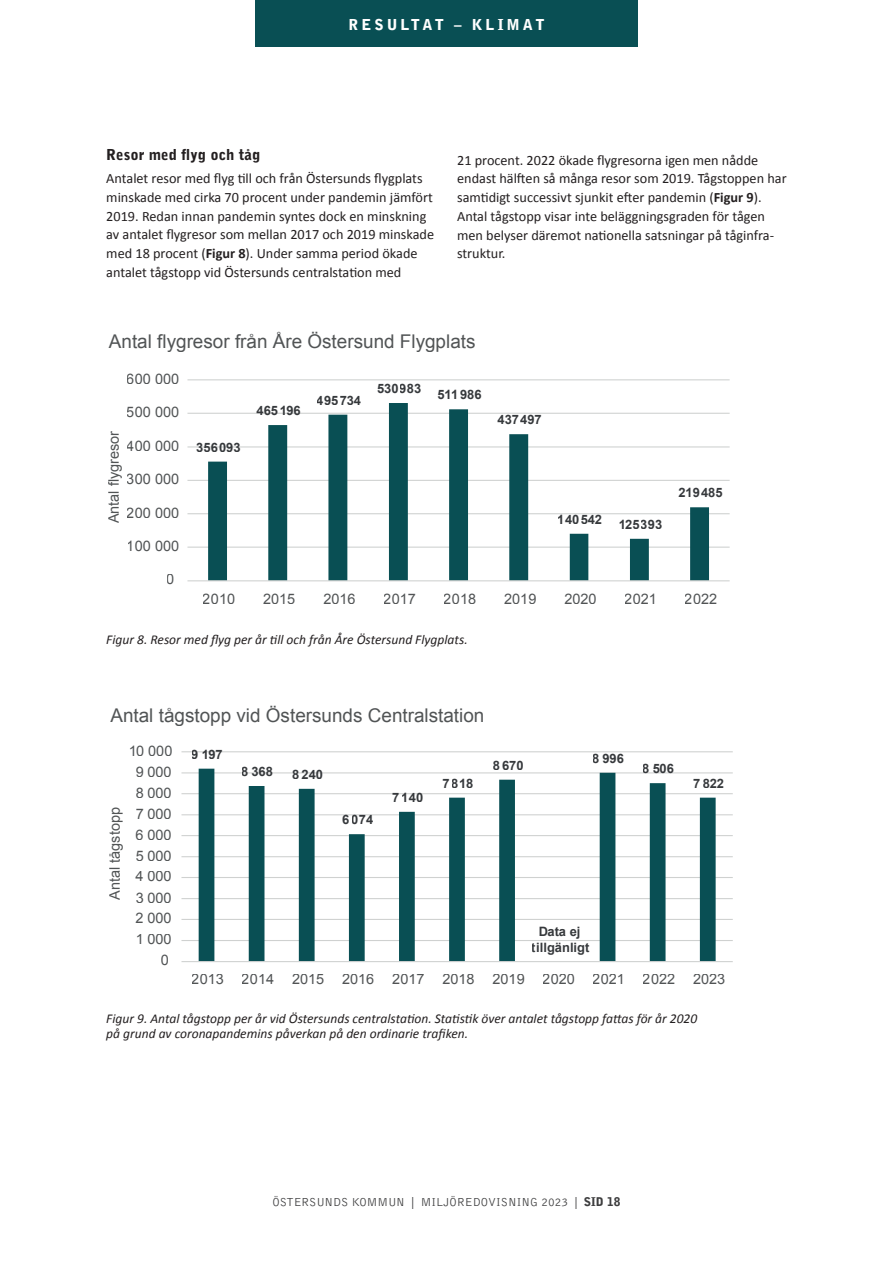
<style>
.page{position:relative;width:893px;height:1263px;background:#fff}
.page>*{position:absolute;margin:0;border:0;box-sizing:border-box;transform-origin:0 0}
.t1{font:18.9px "Arial";color:#515455}
.Rubrik_5{font:900 15px "Bell Gothic Std";color:#231f20}
.t2{font:900 15px "Bell Gothic Std";letter-spacing:.2em;color:#fff}
.t3{font:14.55px "Arial";color:#515455}
.Bröd{font:14.25px/18.8px "Calibri";color:#231f20}
.Bildtext{font:italic 13.5px/15.8px "Calibri";color:#231f20}
.t4{font:700 12.9px/16px "Arial";color:#36393c;text-align:center}
.t5{font:300 12px "Bell Gothic Std";color:#3e3e3f}
.s1{font-weight:700}
.s2{font-weight:900}
</style>
<div class="page">
<div style="left:255px;top:0;width:383px;height:47px;background:#094f54"></div>
<hr style="left:187px;top:379px;width:543px;height:1px;background:#cfd1d0">
<hr style="left:187px;top:413px;width:543px;height:1px;background:#cfd1d0">
<hr style="left:187px;top:446px;width:543px;height:1px;background:#cfd1d0">
<hr style="left:187px;top:480px;width:543px;height:1px;background:#cfd1d0">
<hr style="left:187px;top:513px;width:543px;height:1px;background:#cfd1d0">
<hr style="left:187px;top:547px;width:543px;height:1px;background:#cfd1d0">
<svg style="left:208px;top:403px;width:501px;height:177px"></svg>
<hr style="left:187px;top:580px;width:543px;height:1px;background:#cfd1d0">
<hr style="left:181px;top:751px;width:552px;height:1px;background:#cfd1d0">
<hr style="left:181px;top:772px;width:552px;height:1px;background:#cfd1d0">
<hr style="left:181px;top:793px;width:552px;height:1px;background:#cfd1d0">
<hr style="left:181px;top:814px;width:552px;height:1px;background:#cfd1d0">
<hr style="left:181px;top:835px;width:552px;height:1px;background:#cfd1d0">
<hr style="left:181px;top:856px;width:552px;height:1px;background:#cfd1d0">
<hr style="left:181px;top:877px;width:552px;height:1px;background:#cfd1d0">
<hr style="left:181px;top:898px;width:552px;height:1px;background:#cfd1d0">
<hr style="left:181px;top:919px;width:552px;height:1px;background:#cfd1d0">
<hr style="left:181px;top:940px;width:552px;height:1px;background:#cfd1d0">
<svg style="left:199px;top:769px;width:517px;height:192px"></svg>
<hr style="left:181px;top:961px;width:552px;height:1px;background:#cfd1d0">
<p class="t2" style="left:348px;top:16px;width:197px">RESULTAT – KLIMAT</p>
<h4 class="Rubrik_5" style="left:106px;top:146px;width:156px">Resor med flyg och tåg</h4>
<p class="Bröd" style="left:106px;top:168px;width:329px">Antalet resor med flyg till och från Östersunds flygplats minskade med cirka 70 procent under pandemin jämfört 2019. Redan innan pandemin syntes dock en minskning av antalet flygresor som mellan 2017 och 2019 minskade med 18 procent (<span class="s1">Figur 8</span>). Under samma period ökade antalet tågstopp vid Östersunds centralstation med</p>
<p class="Bröd" style="left:457px;top:150px;width:331px">21 procent. 2022 ökade flygresorna igen men nådde endast hälften så många resor som 2019. Tågstoppen har samtidigt successivt sjunkit efter pandemin (<span class="s1">Figur 9</span>).<br>Antal tågstopp visar inte beläggningsgraden för tågen men belyser däremot nationella satsningar på tåginfra&shy;struktur.</p>
<h1 class="t1" style="left:109px;top:329px;width:368px">Antal flygresor från Åre Östersund Flygplats</h1>
<p class="t3" style="left:127px;top:369px;width:54px">600 000</p>
<p class="t3" style="left:127px;top:402px;width:54px">500 000</p>
<p class="t3" style="left:104px;top:523px;width:94px;rotate:-90deg">Antal flygresor</p>
<p class="t3" style="left:127px;top:436px;width:54px">400 000</p>
<p class="t3" style="left:127px;top:470px;width:54px">300 000</p>
<p class="t3" style="left:127px;top:503px;width:54px">200 000</p>
<p class="t3" style="left:127px;top:536px;width:54px">100 000</p>
<p class="t3" style="left:167px;top:570px;width:10px">0</p>
<p class="t4" style="left:196px;top:439px;width:46px">356093</p>
<p class="t4" style="left:257px;top:403px;width:46px">465196</p>
<p class="t4" style="left:317px;top:392px;width:46px">495734</p>
<p class="t4" style="left:377px;top:381px;width:46px">530983</p>
<p class="t4" style="left:437px;top:387px;width:46px">511 986</p>
<p class="t4" style="left:498px;top:412px;width:46px">437497</p>
<p class="t4" style="left:558px;top:514px;width:106px">140542 125393</p>
<p class="t4" style="left:678px;top:485px;width:46px">219485</p>
<p class="t3" style="left:203px;top:589px;width:34px">2010</p>
<p class="t3" style="left:263px;top:589px;width:34px">2015</p>
<p class="t3" style="left:323px;top:589px;width:34px">2016</p>
<p class="t3" style="left:384px;top:589px;width:34px">2017</p>
<p class="t3" style="left:444px;top:589px;width:34px">2018</p>
<p class="t3" style="left:504px;top:589px;width:34px">2019</p>
<p class="t3" style="left:564px;top:589px;width:34px">2020</p>
<p class="t3" style="left:625px;top:589px;width:34px">2021</p>
<p class="t3" style="left:685px;top:589px;width:34px">2022</p>
<p class="Bildtext" style="left:106px;top:631px;width:363px">Figur 8. Resor med flyg per år till och från Åre Östersund Flygplats.</p>
<h1 class="t1" style="left:110px;top:703px;width:375px">Antal tågstopp vid Östersunds Centralstation</h1>
<p class="t3" style="left:128px;top:741px;width:46px">10 000</p>
<p class="t3" style="left:135px;top:762px;width:38px">9 000</p>
<p class="t3" style="left:105px;top:900px;width:94px;rotate:-90deg">Antal tågstopp</p>
<p class="t3" style="left:135px;top:783px;width:38px">8 000</p>
<p class="t3" style="left:135px;top:804px;width:38px">7 000</p>
<p class="t3" style="left:135px;top:825px;width:38px">6 000</p>
<p class="t3" style="left:135px;top:846px;width:38px">5 000</p>
<p class="t3" style="left:135px;top:867px;width:38px">4 000</p>
<p class="t3" style="left:135px;top:888px;width:38px">3 000</p>
<p class="t3" style="left:135px;top:909px;width:38px">2 000</p>
<p class="t3" style="left:135px;top:930px;width:38px">1 000</p>
<p class="t3" style="left:161px;top:950px;width:10px">0</p>
<p class="t4" style="left:192px;top:746px;width:33px">9 197</p>
<p class="t4" style="left:242px;top:764px;width:33px">8 368</p>
<p class="t4" style="left:292px;top:767px;width:33px">8 240</p>
<p class="t4" style="left:342px;top:812px;width:33px">6 074</p>
<p class="t4" style="left:392px;top:790px;width:33px">7 140</p>
<p class="t4" style="left:442px;top:775px;width:33px">7 818</p>
<p class="t4" style="left:493px;top:757px;width:33px">8 670</p>
<p class="t4" style="left:593px;top:751px;width:33px">8 996</p>
<p class="t4" style="left:532px;top:923px;width:59px">Data ej tillgänligt</p>
<p class="t4" style="left:643px;top:761px;width:33px">8 506</p>
<p class="t4" style="left:693px;top:775px;width:33px">7 822</p>
<p class="t3" style="left:192px;top:970px;width:535px">2013 2014 2015 2016 2017 2018 2019 2020 2021 2022 2023</p>
<p class="Bildtext" style="left:106px;top:1010px;width:592px">Figur 9. Antal tågstopp per år vid Östersunds centralstation. Statistik över antalet tågstopp fattas för år 2020 på grund av coronapandemins påverkan på den ordinarie trafiken.</p>
<p class="t5" style="left:272px;top:1196px;width:350px">ÖSTERSUNDS KOMMUN | MILJÖREDOVISNING 2023 | <span class="s2">SID 18</span></p>
</div>
